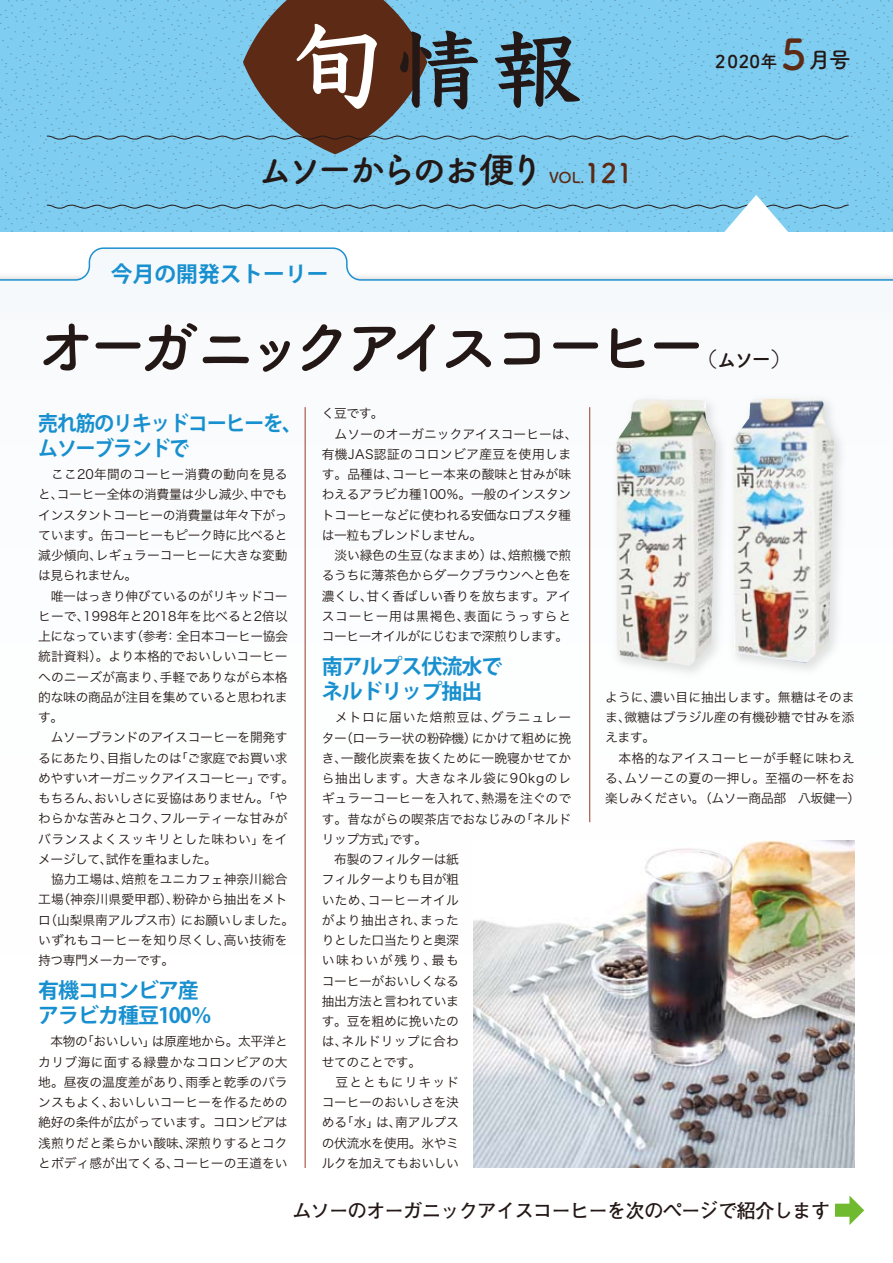
<style>
.page{position:relative;width:893px;height:1263px;background:#fff}
.page>*{position:absolute;margin:0;border:0;box-sizing:border-box;transform-origin:0 0}
.t1{font:700 88.2px "Yu Kyo";color:#231815}
.t2{font:700 61.5px "Tsuku A Rd Gothic";letter-spacing:-.18em;color:#231815}
.t3{font:700 36px "Tsuku A Rd Gothic";letter-spacing:-.135em;color:#231815}
.t4{font:700 22.05px "Tsuku A Rd Gothic";color:#231815}
.t5{font:700 21.75px "Koz Go Pro";color:#1890cf}
.t6{font:700 21px/24.8px "Koz Go Pro";letter-spacing:-.05em;color:#1890cf}
.t7{font:700 21px/24.8px "Koz Go Pro";letter-spacing:-.05em;color:#1890cf;scale:.94 1}
.t8{font:700 21px "Tsuku A Rd Gothic";color:#231815}
.t9{font:700 19.5px "Futo Go B101 Pro";letter-spacing:-.05em;color:#231815}
.t10{font:700 17.7px "Tsuku A Rd Gothic";letter-spacing:.025em;color:#231815}
.t11{font:700 15px "Tsuku A Rd Gothic";color:#5c2a15}
.t12{font:12.75px/20.2px "Hira Kaku Pro W3";letter-spacing:.005em;color:#231815}
.t13{font:12.75px/20.2px "Hira Kaku Pro W3";letter-spacing:-.02em;color:#231815}
.s1{font-size:94.5px;color:#fff}
.s2{font-size:27px}
.s3{font-size:42.3px;color:#5c2a15}
</style>
<div class="page">
<div style="left:0;top:0;width:893px;height:231px;background:#7fcef1"></div>
<svg style="left:47px;top:0;width:802px;height:154px"></svg>
<svg style="left:835px;top:1195px;width:29px;height:30px"></svg>
<svg style="left:0;top:195px;width:893px;height:86px"></svg>
<img style="left:473px;top:840px;width:381px;height:328px">
<hr style="left:305px;top:407px;width:1px;height:761px;background:#973b23">
<hr style="left:589px;top:407px;width:1px;height:415px;background:#973b23">
<img style="left:616px;top:399px;width:100px;height:267px">
<img style="left:733px;top:399px;width:101px;height:264px">
<h1 class="t1" style="left:291px;top:6px;width:291px"><span class="s1">旬</span>情報</h1>
<h3 class="t3" style="left:257px;top:142px;width:289px">ムソーからのお便り</h3>
<p class="t11" style="left:549px;top:166px;width:86px">VOL.<span class="s2">121</span></p>
<h3 class="t4" style="left:781px;top:42px;width:71px"><span class="s3">5</span>月号</h3>
<h3 class="t10" style="left:715px;top:48px;width:64px">2020年</h3>
<h3 class="t5" style="left:111px;top:260px;width:219px">今月の開発ストーリー</h3>
<h2 class="t2" style="left:36px;top:298px;width:672px">オーガニックアイスコーヒー</h2>
<h3 class="t8" style="left:697px;top:343px;width:96px">（ムソー）</h3>
<h3 class="t7" style="left:38px;top:412px;width:282px">売れ筋のリキッドコーヒーを、ムソーブランドで</h3>
<p class="t13" style="left:38px;top:463px;width:257px">　ここ20年間のコーヒー消費の動向を見ると、コーヒー全体の消費量は少し減少、中でもインスタントコーヒーの消費量は年々下がっています。缶コーヒーもピーク時に比べると減少傾向、レギュラーコーヒーに大きな変動は見られません。<br>　唯一はっきり伸びているのがリキッドコーヒーで、1998年と2018年を比べると2倍以上になっています（参考：全日本コーヒー協会統計資料）。より本格的でおいしいコーヒーへのニーズが高まり、手軽でありながら本格的な味の商品が注目を集めていると思われます。<br>　ムソーブランドのアイスコーヒーを開発するにあたり、目指したのは「ご家庭でお買い求めやすいオーガニックアイスコーヒー」です。もちろん、おいしさに妥協はありません。「やわらかな苦みとコク、フルーティーな甘みがバランスよくスッキリとした味わい」をイメージして、試作を重ねました。<br>　協力工場は、焙煎をユニカフェ神奈川総合工場（神奈川県愛甲郡）、粉砕から抽出をメトロ（山梨県南アルプス市）にお願いしました。いずれもコーヒーを知り尽くし、高い技術を持つ専門メーカーです。</p>
<h3 class="t6" style="left:38px;top:979px;width:175px">有機コロンビア産アラビカ種豆100％</h3>
<p class="t12" style="left:38px;top:1030px;width:251px;text-align:justify">　本物の「おいしい」は原産地から。太平洋とカリブ海に面する緑豊かなコロンビアの大地。昼夜の温度差があり、雨季と乾季のバランスもよく、おいしいコーヒーを作るための絶好の条件が広がっています。コロンビアは浅煎りだと柔らかい酸味、深煎りするとコクとボディ感が出てくる、コーヒーの王道をい</p>
<p class="t12" style="left:322px;top:403px;width:257px">く豆です。<br>　ムソーのオーガニックアイスコーヒーは、有機JAS認証のコロンビア産豆を使用します。品種は、コーヒー本来の酸味と甘みが味わえるアラビカ種100％。一般のインスタントコーヒーなどに使われる安価なロブスタ種は一粒もブレンドしません。<br>　淡い緑色の生豆（なままめ）は、焙煎機で煎るうちに薄茶色からダークブラウンへと色を濃くし、甘く香ばしい香りを放ちます。アイスコーヒー用は黒褐色、表面にうっすらとコーヒーオイルがにじむまで深煎りします。</p>
<h3 class="t6" style="left:322px;top:655px;width:182px">南アルプス伏流水でネルドリップ抽出</h3>
<p class="t12" style="left:322px;top:706px;width:251px">　メトロに届いた焙煎豆は、グラニュレーター（ローラー状の粉砕機）にかけて粗めに挽き、一酸化炭素を抜くために一晩寝かせてから抽出します。大きなネル袋に90kgのレギュラーコーヒーを入れて、熱湯を注ぐのです。昔ながらの喫茶店でおなじみの「ネルドリップ方式」です。<br>　布製のフィルターは紙<br>フィルターよりも目が粗<br>いため、コーヒーオイル<br>がより抽出され、まった<br>りとした口当たりと奥深<br>い味わいが残り、最も<br>コーヒーがおいしくなる<br>抽出方法と言われていま<br>す。豆を粗めに挽いたの<br>は、ネルドリップに合わ<br>せてのことです。<br>　豆とともにリキッド<br>コーヒーのおいしさを決<br>める「水」は、南アルプス<br>の伏流水を使用。氷やミ<br>ルクを加えてもおいしい</p>
<p class="t12" style="left:605px;top:686px;width:257px">ように、濃い目に抽出します。無糖はそのまま、微糖はブラジル産の有機砂糖で甘みを添えます。<br>　本格的なアイスコーヒーが手軽に味わえる、ムソーこの夏の一押し。至福の一杯をお楽しみください。（ムソー商品部　八坂健一）</p>
<h3 class="t9" style="left:292px;top:1195px;width:540px">ムソーのオーガニックアイスコーヒーを次のページで紹介します</h3>
</div>
